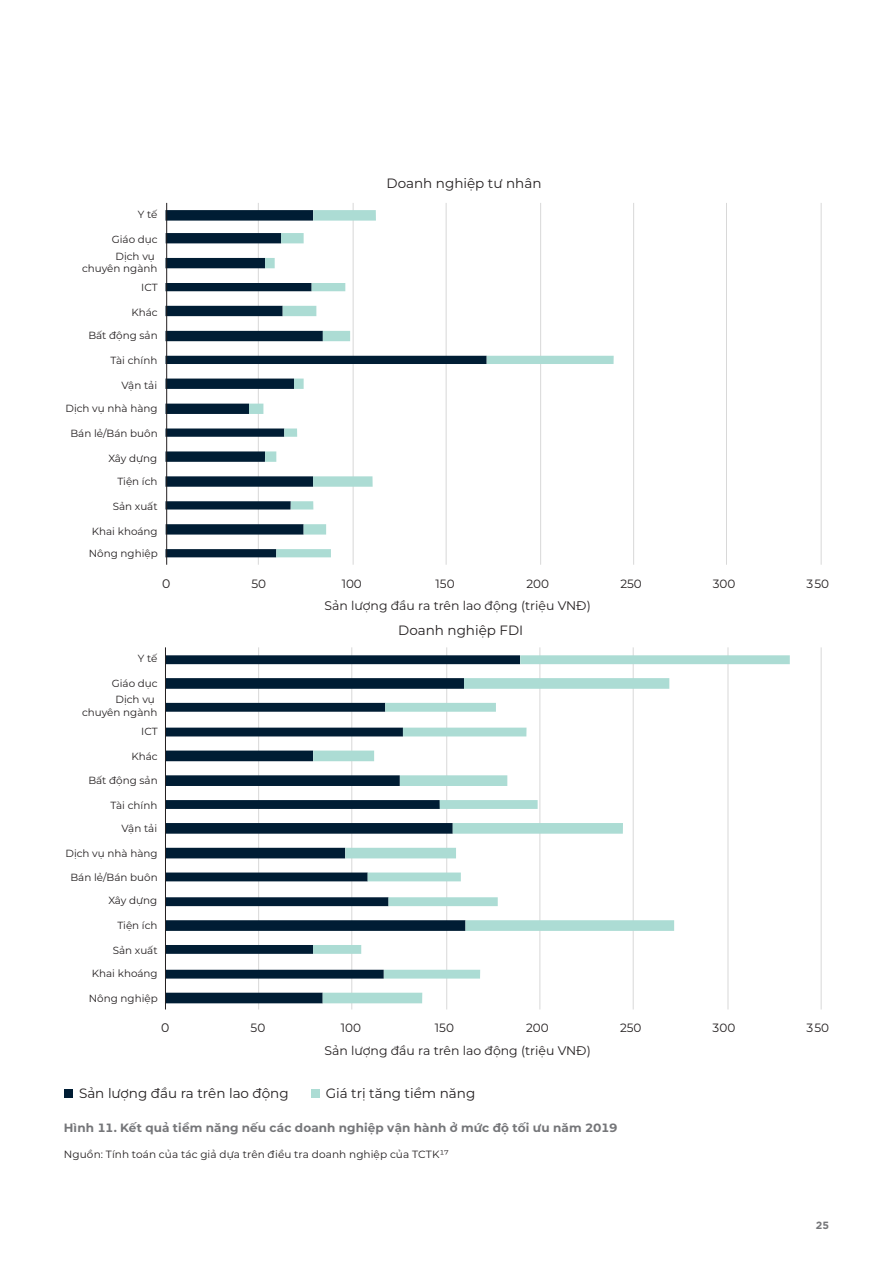
<style>
.page{position:relative;width:893px;height:1263px;background:#fff}
.page>*{position:absolute;margin:0;border:0;box-sizing:border-box;transform-origin:0 0}
.t1{font:13.5px "Montserrat";color:#231f20}
.t2{font:12.45px "Montserrat";color:#231f20}
.t3{font:700 12px "Montserrat";letter-spacing:.01em;color:#757679}
.t4{font:12px "Montserrat";color:#231f20}
.Notes{font:10.5px "Montserrat";letter-spacing:.01em;color:#231f20}
.t5{font:700 10.5px "Gotham";color:#757679}
.t6{font:10.35px/12.5px "Montserrat";color:#231f20;text-align:right}
</style>
<div class="page">
<div style="left:65px;top:1089px;width:8px;height:9px;background:#001d34"></div>
<div style="left:311px;top:1089px;width:9px;height:9px;background:#acdcd4"></div>
<hr style="left:821px;top:203px;width:1px;height:362px;background:#d8d8d8">
<hr style="left:726px;top:203px;width:1px;height:362px;background:#d8d8d8">
<hr style="left:633px;top:203px;width:1px;height:362px;background:#d8d8d8">
<hr style="left:540px;top:203px;width:1px;height:362px;background:#d8d8d8">
<hr style="left:446px;top:203px;width:1px;height:362px;background:#d8d8d8">
<hr style="left:353px;top:203px;width:1px;height:362px;background:#d8d8d8">
<hr style="left:258px;top:203px;width:1px;height:362px;background:#d8d8d8">
<svg style="left:165px;top:210px;width:84px;height:347px"></svg>
<svg style="left:249px;top:210px;width:365px;height:347px"></svg>
<hr style="left:166px;top:203px;width:1px;height:362px;background:#231f20">
<hr style="left:821px;top:647px;width:1px;height:362px;background:#d8d8d8">
<hr style="left:728px;top:647px;width:1px;height:362px;background:#d8d8d8">
<hr style="left:633px;top:647px;width:1px;height:362px;background:#d8d8d8">
<hr style="left:539px;top:647px;width:1px;height:362px;background:#d8d8d8">
<hr style="left:446px;top:647px;width:1px;height:362px;background:#d8d8d8">
<hr style="left:351px;top:647px;width:1px;height:362px;background:#d8d8d8">
<hr style="left:258px;top:647px;width:1px;height:362px;background:#d8d8d8">
<svg style="left:166px;top:655px;width:147px;height:348px"></svg>
<svg style="left:313px;top:655px;width:477px;height:348px"></svg>
<hr style="left:165px;top:647px;width:1px;height:362px;background:#231f20">
<p class="t6" style="left:138px;top:208px;width:21px">Y tế</p>
<p class="t6" style="left:112px;top:233px;width:47px">Giáo dục</p>
<p class="t6" style="left:82px;top:250px;width:77px">Dịch vụ chuyên ngành</p>
<p class="t6" style="left:141px;top:281px;width:18px">ICT</p>
<p class="t6" style="left:131px;top:306px;width:28px">Khác</p>
<p class="t6" style="left:88px;top:329px;width:71px">Bất động sản</p>
<p class="t6" style="left:111px;top:354px;width:48px">Tài chính</p>
<p class="t6" style="left:122px;top:379px;width:37px">Vận tải</p>
<p class="t6" style="left:66px;top:402px;width:94px">Dịch vụ nhà hàng</p>
<p class="t6" style="left:70px;top:426px;width:89px">Bán lẻ/Bán buôn</p>
<p class="t6" style="left:108px;top:451px;width:50px">Xây dựng</p>
<p class="t6" style="left:117px;top:474px;width:42px">Tiện ích</p>
<p class="t6" style="left:113px;top:499px;width:46px">Sản xuất</p>
<p class="t6" style="left:92px;top:524px;width:67px">Khai khoáng</p>
<p class="t6" style="left:89px;top:547px;width:70px">Nông nghiệp</p>
<h1 class="t1" style="left:387px;top:174px;width:156px">Doanh nghiệp tư nhân</h1>
<p class="t2" style="left:162px;top:575px;width:10px">0</p>
<p class="t4" style="left:251px;top:575px;width:16px">50</p>
<p class="t4" style="left:342px;top:575px;width:22px">100</p>
<p class="t4" style="left:436px;top:575px;width:21px">150</p>
<p class="t4" style="left:526px;top:575px;width:24px">200</p>
<p class="t4" style="left:620px;top:575px;width:23px">250</p>
<p class="t4" style="left:713px;top:575px;width:24px">300</p>
<p class="t4" style="left:807px;top:575px;width:24px">350</p>
<p class="t2" style="left:324px;top:597px;width:268px">Sản lượng đầu ra trên lao động (triệu VNĐ)</p>
<p class="t6" style="left:138px;top:652px;width:21px">Y tế</p>
<p class="t6" style="left:112px;top:677px;width:47px">Giáo dục</p>
<p class="t6" style="left:82px;top:693px;width:77px">Dịch vụ chuyên ngành</p>
<p class="t6" style="left:141px;top:724px;width:18px">ICT</p>
<p class="t6" style="left:131px;top:749px;width:28px">Khác</p>
<p class="t6" style="left:88px;top:774px;width:71px">Bất động sản</p>
<p class="t6" style="left:111px;top:799px;width:48px">Tài chính</p>
<p class="t6" style="left:122px;top:822px;width:37px">Vận tải</p>
<p class="t6" style="left:66px;top:846px;width:94px">Dịch vụ nhà hàng</p>
<p class="t6" style="left:70px;top:871px;width:89px">Bán lẻ/Bán buôn</p>
<p class="t6" style="left:108px;top:894px;width:50px">Xây dựng</p>
<p class="t6" style="left:117px;top:919px;width:42px">Tiện ích</p>
<p class="t6" style="left:113px;top:943px;width:46px">Sản xuất</p>
<p class="t6" style="left:92px;top:966px;width:67px">Khai khoáng</p>
<p class="t6" style="left:89px;top:991px;width:70px">Nông nghiệp</p>
<h1 class="t1" style="left:398px;top:620px;width:127px">Doanh nghiệp FDI</h1>
<p class="t2" style="left:161px;top:1019px;width:10px">0</p>
<p class="t4" style="left:251px;top:1020px;width:16px">50</p>
<p class="t4" style="left:341px;top:1020px;width:22px">100</p>
<p class="t4" style="left:435px;top:1020px;width:21px">150</p>
<p class="t4" style="left:526px;top:1020px;width:24px">200</p>
<p class="t4" style="left:620px;top:1020px;width:23px">250</p>
<p class="t4" style="left:713px;top:1020px;width:24px">300</p>
<p class="t4" style="left:807px;top:1020px;width:24px">350</p>
<p class="t2" style="left:324px;top:1042px;width:268px">Sản lượng đầu ra trên lao động (triệu VNĐ)</p>
<h1 class="t1" style="left:79px;top:1084px;width:211px">Sản lượng đầu ra trên lao động</h1>
<h1 class="t1" style="left:326px;top:1084px;width:151px">Giá trị tăng tiềm năng</h1>
<p class="t3" style="left:64px;top:1119px;width:555px">Hình 11. Kết quả tiềm năng nếu các doanh nghiệp vận hành ở mức độ tối ưu năm 2019</p>
<p class="Notes" style="left:64px;top:1147px;width:386px">Nguồn: Tính toán của tác giả dựa trên điều tra doanh nghiệp của TCTK17</p>
<p class="t5" style="left:816px;top:1218px;width:15px">25</p>
</div>
